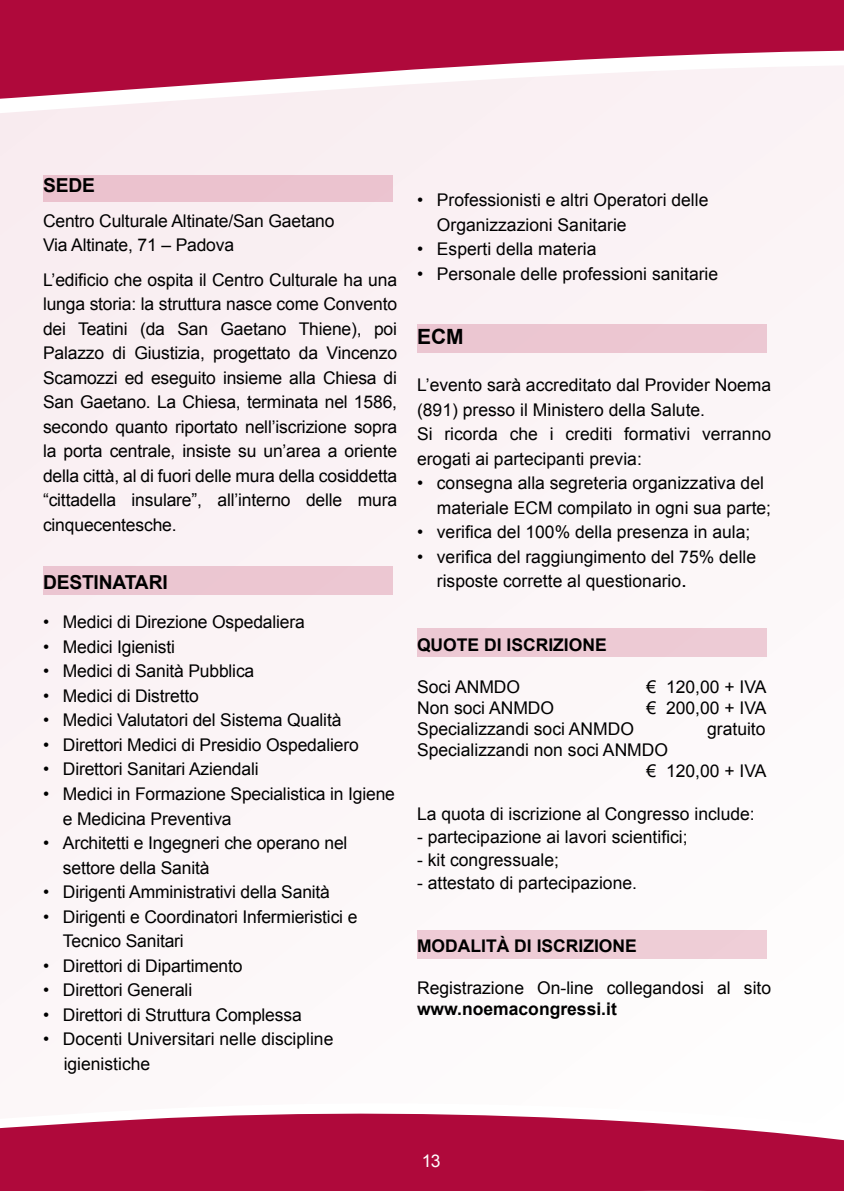
<style>
.page{position:relative;width:844px;height:1191px;background:#fff}
.page>*{position:absolute;margin:0;border:0;box-sizing:border-box;transform-origin:0 0}
.t1{font:700 21px "Arial";color:#000}
.t2{font:700 19.25px "Arial";letter-spacing:-.01em;color:#000}
.t3{font:17.5px/24.5px "Arial";color:#000}
.t4{font:700 17.5px "Arial";color:#000}
.t5{font:17.5px "Arial";color:#fff}
.s1{font-size:21px}
</style>
<div class="page">
<div style="left:0;top:0;width:843px;height:1160px;background:#fbf5f7"></div>
<svg style="left:0;top:0;width:843px;height:99px;fill:#af093b"></svg>
<svg style="left:0;top:1113px;width:843px;height:78px;fill:#af093b"></svg>
<div style="left:43px;top:175px;width:349px;height:27px;background:#ebc2ce"></div>
<div style="left:43px;top:565px;width:349px;height:29px;background:#ebc6d1"></div>
<div style="left:417px;top:324px;width:348px;height:29px;background:#ecc6d1"></div>
<div style="left:417px;top:628px;width:348px;height:29px;background:#edcad4"></div>
<div style="left:417px;top:930px;width:348px;height:29px;background:#eeccd6"></div>
<p class="t2" style="left:43px;top:173px;width:53px">SEDE</p>
<p class="t3" style="left:43px;top:209px;width:293px">Centro Culturale Altinate/San Gaetano<br>Via Altinate, 71 – Padova</p>
<p class="t3" style="left:43px;top:268px;width:355px;text-align:justify">L’edificio che ospita il Centro Culturale ha una lunga storia: la struttura nasce come Convento dei Teatini (da San Gaetano Thiene), poi Palazzo di Giustizia, progettato da Vincenzo Scamozzi ed eseguito insieme alla Chiesa di San Gaetano. La Chiesa, terminata nel 1586, secondo quanto riportato nell’iscrizione sopra la porta centrale, insiste su un’area a oriente della città, al di fuori delle mura della cosiddetta “cittadella insulare”, all’interno delle mura cinquecentesche.</p>
<p class="t2" style="left:43px;top:569px;width:126px">DESTINATARI</p>
<p class="t3" style="left:43px;top:610px;width:263px">• Medici di Direzione Ospedaliera</p>
<p class="t3" style="left:43px;top:634px;width:133px">• Medici Igienisti</p>
<p class="t3" style="left:43px;top:659px;width:213px">• Medici di Sanità Pubblica</p>
<p class="t3" style="left:43px;top:683px;width:157px">• Medici di Distretto</p>
<p class="t3" style="left:43px;top:708px;width:300px">• Medici Valutatori del Sistema Qualità</p>
<p class="t3" style="left:43px;top:732px;width:317px">• Direttori Medici di Presidio Ospedaliero</p>
<p class="t3" style="left:43px;top:757px;width:217px">• Direttori Sanitari Aziendali</p>
<p class="t3" style="left:63px;top:781px;width:333px;text-indent:-20px">• Medici in Formazione Specialistica in Igiene e Medicina Preventiva</p>
<p class="t3" style="left:63px;top:830px;width:286px;text-indent:-20px">• Architetti e Ingegneri che operano nel settore della Sanità</p>
<p class="t3" style="left:43px;top:879px;width:288px">• Dirigenti Amministrativi della Sanità</p>
<p class="t3" style="left:63px;top:904px;width:296px;text-indent:-20px">• Dirigenti e Coordinatori Infermieristici e<br>Tecnico Sanitari</p>
<p class="t3" style="left:43px;top:953px;width:201px">• Direttori di Dipartimento</p>
<p class="t3" style="left:43px;top:977px;width:151px">• Direttori Generali</p>
<p class="t3" style="left:43px;top:1002px;width:260px">• Direttori di Struttura Complessa</p>
<p class="t3" style="left:64px;top:1026px;width:271px;text-indent:-21px">• Docenti Universitari nelle discipline igienistiche</p>
<p class="t3" style="left:437px;top:188px;width:273px;text-indent:-20px">• Professionisti e altri Operatori delle<br>Organizzazioni Sanitarie</p>
<p class="t3" style="left:417px;top:237px;width:181px">• Esperti della materia</p>
<p class="t3" style="left:417px;top:261px;width:302px">• Personale delle professioni sanitarie</p>
<p class="t1" style="left:417px;top:323px;width:48px">ECM</p>
<p class="t3" style="left:417px;top:373px;width:355px">L’evento sarà accreditato dal Provider Noema (891) presso il Ministero della Salute.<br>Si ricorda che i crediti formativi verranno erogati ai partecipanti previa:</p>
<p class="t3" style="left:437px;top:471px;width:335px;text-indent:-20px">• consegna alla segreteria organizzativa del materiale ECM compilato in ogni sua parte;</p>
<p class="t3" style="left:417px;top:520px;width:335px">• verifica del 100% della presenza in aula;</p>
<p class="t3" style="left:437px;top:545px;width:321px;text-indent:-20px">• verifica del raggiungimento del 75% delle risposte corrette al questionario<span class="s1">.</span></p>
<p class="t4" style="left:417px;top:633px;width:191px">QUOTE DI ISCRIZIONE</p>
<p class="t3" style="left:417px;top:674px;width:105px">Soci ANMDO</p>
<p class="t3" style="left:646px;top:674px;width:121px">€ 120,00 + IVA</p>
<p class="t3" style="left:417px;top:695px;width:139px">Non soci ANMDO</p>
<p class="t3" style="left:646px;top:695px;width:121px">€ 200,00 + IVA</p>
<p class="t3" style="left:417px;top:716px;width:218px">Specializzandi soci ANMDO</p>
<p class="t3" style="left:707px;top:716px;width:60px">gratuito</p>
<p class="t3" style="left:646px;top:739px;width:121px;line-height:21px;text-indent:-229px">Specializzandi non soci ANMDO<br>€ 120,00 + IVA</p>
<p class="t3" style="left:417px;top:802px;width:339px">La quota di iscrizione al Congresso include:</p>
<p class="t3" style="left:417px;top:825px;width:272px">- partecipazione ai lavori scientifici;</p>
<p class="t3" style="left:417px;top:847px;width:143px">- kit congressuale;</p>
<p class="t3" style="left:417px;top:870px;width:221px">- attestato di partecipazione.</p>
<p class="t4" style="left:417px;top:934px;width:221px">MODALITÀ DI ISCRIZIONE</p>
<p class="t3" style="left:417px;top:975px;width:355px">Registrazione On-line collegandosi al sito</p>
<p class="t4" style="left:417px;top:997px;width:201px">www.noemacongressi.it</p>
<p class="t5" style="left:422px;top:1149px;width:20px">13</p>
</div>
